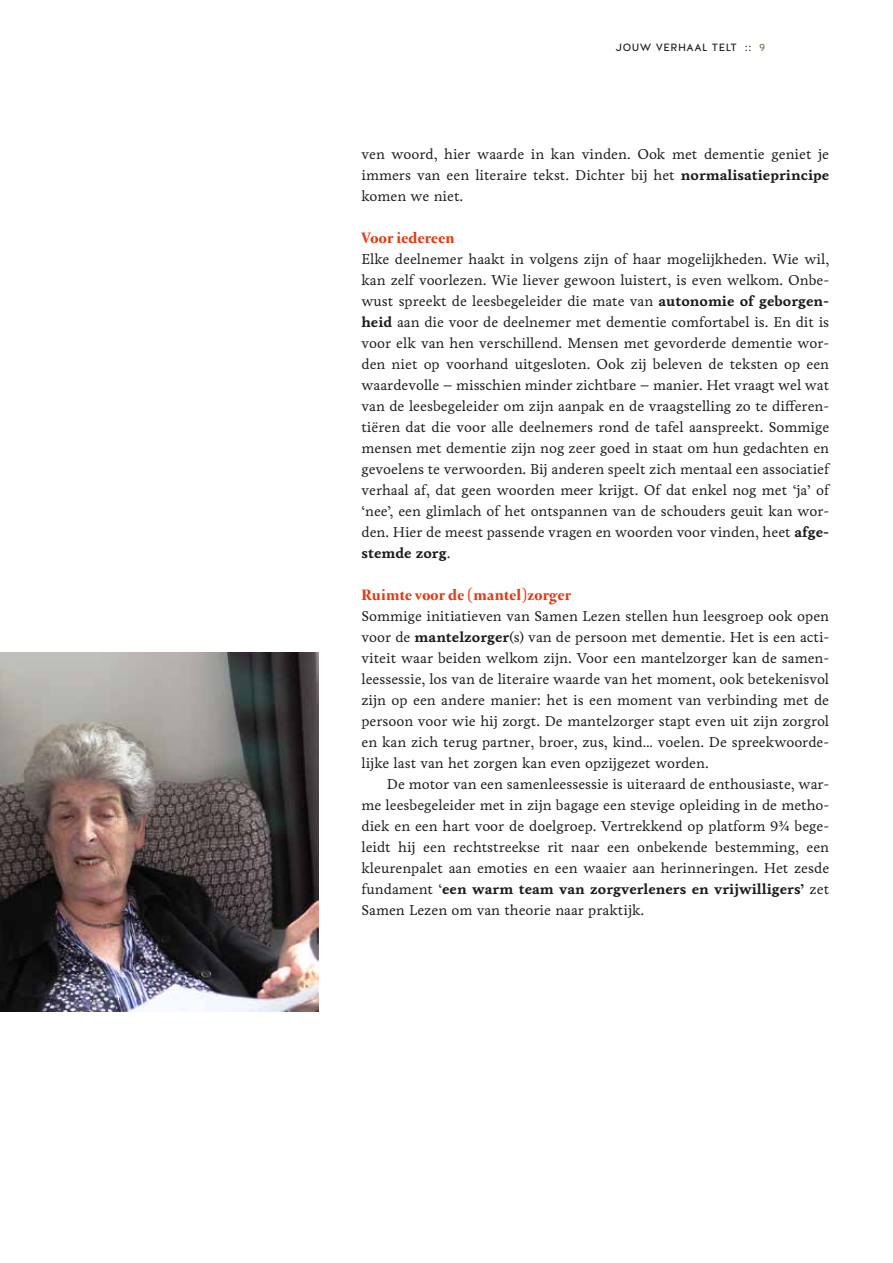
<style>
.page{position:relative;width:893px;height:1263px;background:#fff}
.page>*{position:absolute;margin:0;border:0;box-sizing:border-box;transform-origin:0 0}
.t1{font:700 18px "Arnhem Fine";letter-spacing:.015em;color:#e33b12}
.t2{font:14.55px/21px "Livory";color:#1d1d1b;text-align:justify}
.t3{font:10.5px "Halis GR";letter-spacing:.05em;color:#1d1d1b}
.s1{color:#76794d}
.s2{font-weight:700}
</style>
<div class="page">
<img style="left:0;top:653px;width:318px;height:358px">
<p class="t3" style="left:616px;top:41px;width:151px">JOUW VERHAAL TELT :: <span class="s1">9</span></p>
<p class="t2" style="left:361px;top:144px;width:469px">ven woord, hier waarde in kan vinden. Ook met dementie geniet je immers van een literaire tekst. Dichter bij het <span class="s2">normalisatieprincipe </span>komen we niet.</p>
<p class="t1" style="left:361px;top:229px;width:95px">Voor iedereen</p>
<p class="t2" style="left:361px;top:249px;width:469px">Elke deelnemer haakt in volgens zijn of haar mogelijkheden. Wie wil, kan zelf voorlezen. Wie liever gewoon luistert, is even welkom. Onbe&shy;wust spreekt de leesbegeleider die mate van <span class="s2">autonomie of geborgen&shy;heid</span> aan die voor de deelnemer met dementie comfortabel is. En dit is voor elk van hen verschillend. Mensen met gevorderde dementie wor&shy;den niet op voorhand uitgesloten. Ook zij beleven de teksten op een waardevolle – misschien minder zichtbare – manier. Het vraagt wel wat van de leesbegeleider om zijn aanpak en de vraagstelling zo te differen&shy;tiëren dat die voor alle deelnemers rond de tafel aanspreekt. Sommige mensen met dementie zijn nog zeer goed in staat om hun gedachten en gevoelens te verwoorden. Bij anderen speelt zich mentaal een associatief verhaal af, dat geen woorden meer krijgt. Of dat enkel nog met ‘ja’ of ‘nee’, een glimlach of het ontspannen van de schouders geuit kan wor&shy;den. Hier de meest passende vragen en woorden voor vinden, heet <span class="s2">afge&shy;stemde zorg</span>.</p>
<p class="t1" style="left:361px;top:586px;width:211px">Ruimte voor de (mantel)zorger</p>
<p class="t2" style="left:361px;top:606px;width:469px">Sommige initiatieven van Samen Lezen stellen hun leesgroep ook open voor de <span class="s2">mantelzorger</span>(s) van de persoon met dementie. Het is een acti&shy;viteit waar beiden welkom zijn. Voor een mantelzorger kan de samen&shy;leessessie, los van de literaire waarde van het moment, ook betekenisvol zijn op een andere manier: het is een moment van verbinding met de persoon voor wie hij zorgt. De mantelzorger stapt even uit zijn zorgrol en kan zich terug partner, broer, zus, kind… voelen. De spreekwoorde&shy;lijke last van het zorgen kan even opzijgezet worden.</p>
<p class="t2" style="left:361px;top:774px;width:469px;text-indent:26px">De motor van een samenleessessie is uiteraard de enthousiaste, war&shy;me leesbegeleider met in zijn bagage een stevige opleiding in de metho&shy;diek en een hart voor de doelgroep. Vertrekkend op platform 9¾ bege&shy;leidt hij een rechtstreekse rit naar een onbekende bestemming, een kleurenpalet aan emoties en een waaier aan herinneringen. Het zesde fundament ‘<span class="s2">een warm team van zorgverleners en vrijwilligers’</span> zet Samen Lezen om van theorie naar praktijk.</p>
</div>
